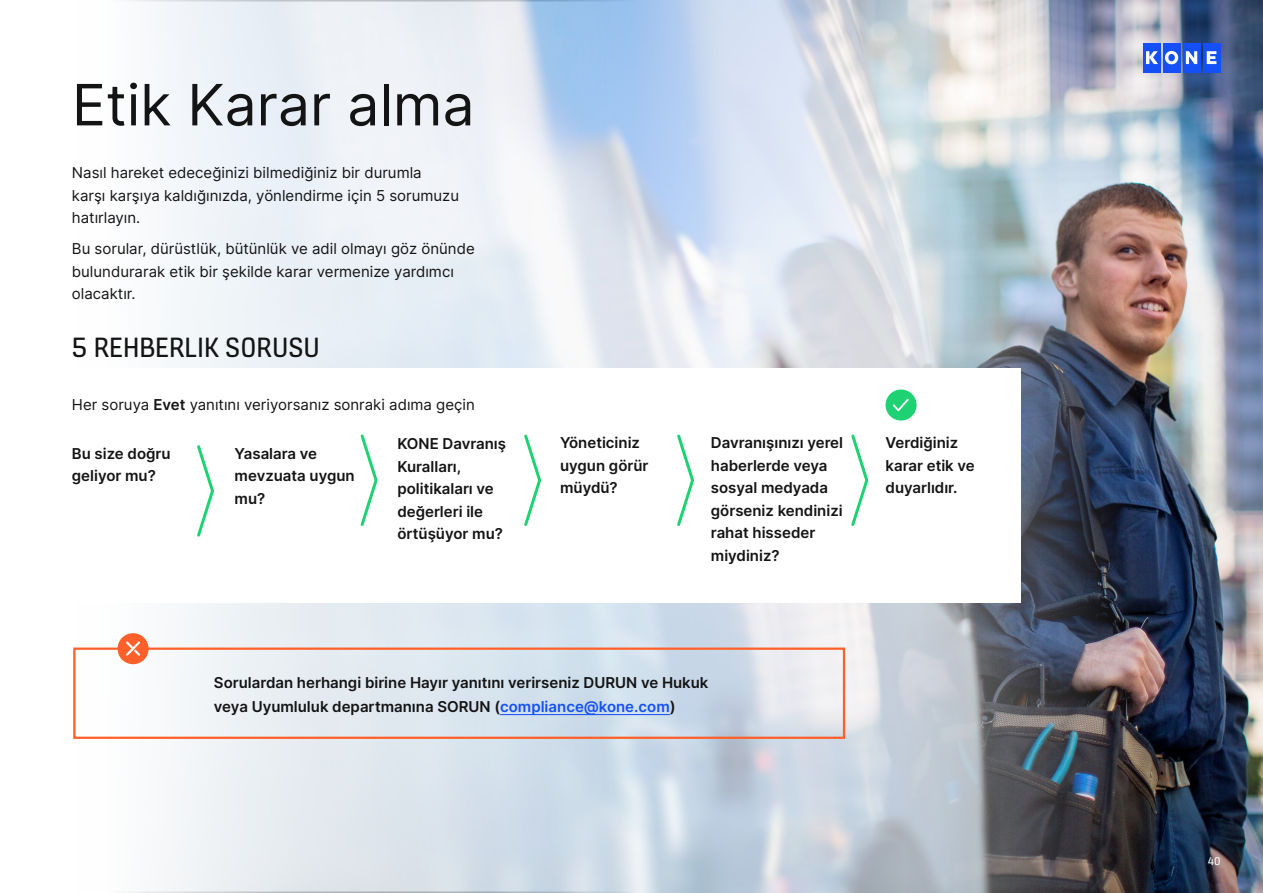
<style>
.page{position:relative;width:1263px;height:893px;background:#fff}
.page>*{position:absolute;margin:0;border:0;box-sizing:border-box;transform-origin:0 0}
.t1{font:57px "Inter";color:#141414}
.t2{font:30px "KONE Information";color:#141414}
.t3{font:600 15px/22.5px "Inter";color:#141414}
.t4{font:15px/22.5px "Inter";color:#141414}
.t5{font:12px "KONE Information";color:#fff}
.s1{font-weight:600}
.s2{color:#1450f5}
</style>
<div class="page">
<img style="left:1143px;top:0;width:120px;height:893px">
<img style="left:654px;top:0;width:489px;height:893px">
<svg style="left:117px;top:3px;width:534px;height:887px"></svg>
<div style="left:49px;top:369px;width:971px;height:234px;background:#fff"></div>
<svg style="left:360px;top:434px;width:18px;height:92px"></svg>
<svg style="left:197px;top:445px;width:17px;height:92px"></svg>
<svg style="left:524px;top:434px;width:18px;height:92px"></svg>
<svg style="left:677px;top:434px;width:18px;height:92px"></svg>
<svg style="left:851px;top:434px;width:18px;height:92px"></svg>
<div style="left:885px;top:389px;width:31px;height:32px;background:#1ed273;border-radius:50%"></div>
<svg style="left:893px;top:399px;width:16px;height:12px"></svg>
<div style="left:1143px;top:43px;width:17px;height:30px;background:#1450f5"></div>
<div style="left:1163px;top:43px;width:17px;height:30px;background:#1450f5"></div>
<div style="left:1183px;top:43px;width:17px;height:30px;background:#1450f5"></div>
<div style="left:1203px;top:43px;width:17px;height:30px;background:#1450f5"></div>
<svg style="left:1146px;top:51px;width:12px;height:13px"></svg>
<svg style="left:1186px;top:51px;width:11px;height:13px"></svg>
<svg style="left:1165px;top:51px;width:13px;height:13px"></svg>
<svg style="left:1207px;top:51px;width:9px;height:13px"></svg>
<div style="left:73px;top:647px;width:772px;height:92px;border:2px solid #ff5f28"></div>
<div style="left:118px;top:633px;width:31px;height:31px;background:#ff5f28;border-radius:50%"></div>
<svg style="left:126px;top:641px;width:14px;height:15px"></svg>
<hr style="left:500px;top:714px;width:170px;height:1px;background:#1450f5">
<h1 class="t1" style="left:72px;top:63px;width:404px">Etik Karar alma</h1>
<p class="t4" style="left:72px;top:161px;width:389px">Nasıl hareket edeceğinizi bilmediğiniz bir durumla karşı karşıya kaldığınızda, yönlendirme için 5 sorumuzu hatırlayın.</p>
<p class="t4" style="left:72px;top:237px;width:404px">Bu sorular, dürüstlük, bütünlük ve adil olmayı göz önünde bulundurarak etik bir şekilde karar vermenize yardımcı olacaktır.</p>
<h2 class="t2" style="left:72px;top:326px;width:250px">5 REHBERLIK SORUSU</h2>
<p class="t4" style="left:72px;top:393px;width:404px">Her soruya <span class="s1">Evet</span> yanıtını veriyorsanız sonraki adıma geçin</p>
<p class="t3" style="left:72px;top:442px;width:100px">Bu size doğru geliyor mu?</p>
<p class="t3" style="left:235px;top:442px;width:122px">Yasalara ve mevzuata uygun mu?</p>
<p class="t3" style="left:397px;top:432px;width:110px">KONE Davranış<br>Kuralları, politikaları ve değerleri ile örtüşüyor mu?</p>
<p class="t3" style="left:560px;top:431px;width:90px">Yöneticiniz uygun görür müydü?</p>
<p class="t3" style="left:711px;top:431px;width:134px">Davranışınızı yerel haberlerde veya sosyal medyada görseniz kendinizi rahat hisseder miydiniz?</p>
<p class="t3" style="left:885px;top:431px;width:91px">Verdiğiniz karar etik ve duyarlıdır.</p>
<p class="t3" style="left:214px;top:670px;width:496px;line-height:24px">Sorulardan herhangi birine Hayır yanıtını verirseniz DURUN ve Hukuk veya Uyumluluk departmanına SORUN (<span class="s2">compliance@kone.com</span>)</p>
<p class="t5" style="left:1208px;top:853px;width:14px">40</p>
</div>
